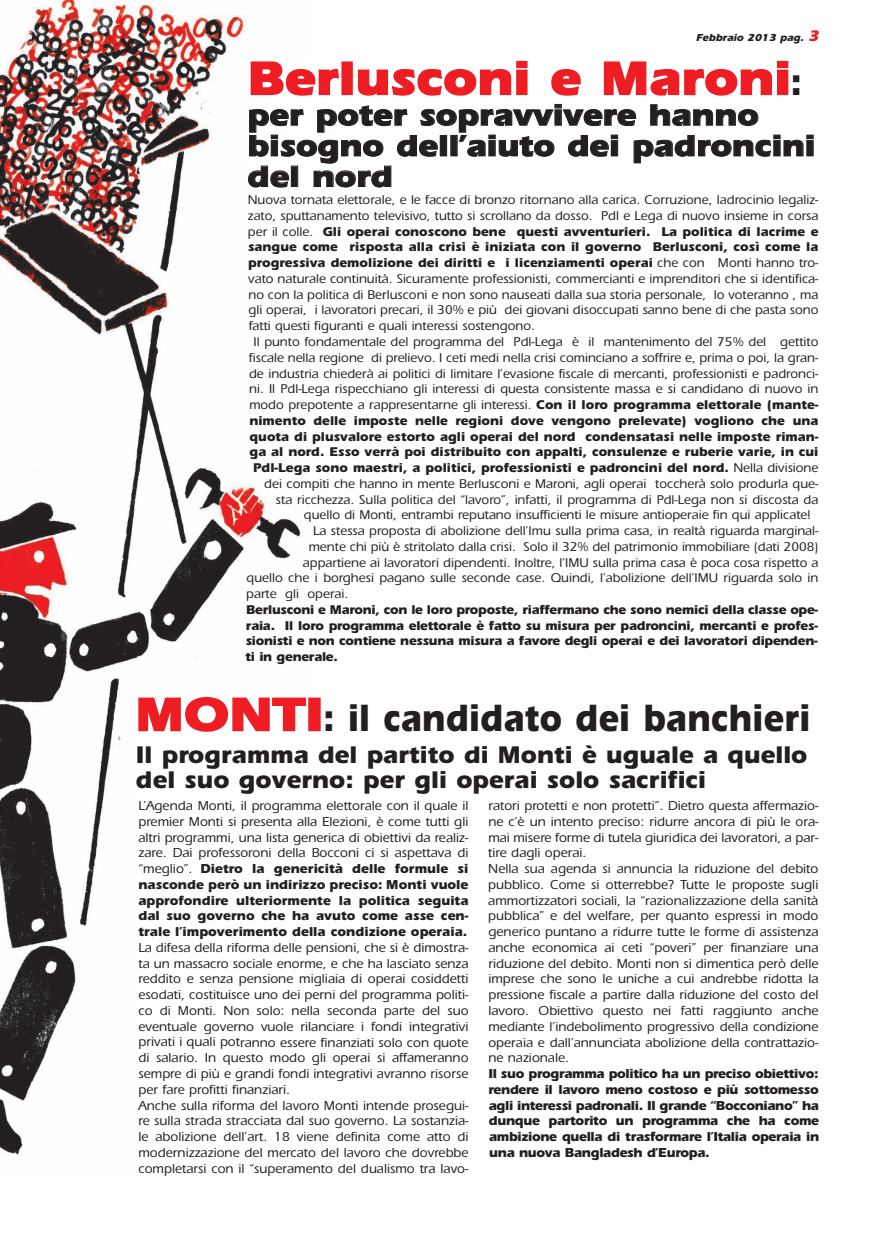
<style>
.page{position:relative;width:869px;height:1241px;background:#fff}
.page>*{position:absolute;margin:0;border:0;box-sizing:border-box;transform-origin:0 0}
.t1{font:700 48.12px "Itc Eras";letter-spacing:.005em;color:#ee1d23;scale:1.08 1}
.t2{font:700 39.38px "Itc Eras";letter-spacing:.005em;color:#231f20;scale:.87 1}
.t3{font:700 30.62px/30.6px "Itc Eras";color:#231f20;scale:1.08 1}
.t4{font:700 24.85px/24.8px "Itc Eras";color:#231f20}
.t5{font:500 13.39px/15.8px "Itc Eras";color:#231f20}
.t6{font:700 13.39px/15.8px "Itc Eras";letter-spacing:-.025em;color:#231f20;text-align:justify}
.t7{font:500 13.12px "Itc Eras";color:#231f20}
.t8{font:700 13.12px/15.8px "Itc Eras";color:#231f20;text-align:justify}
.t9{font:italic 700 10.5px "Itc Eras";color:#231f20}
.s1{font-size:15.75px;color:#ee1d23}
.s2{font-size:39.38px;color:#231f20}
.s3{font-weight:500}
.s4{font-weight:700}
.s5{font-size:48.12px;color:#ee1d23}
</style>
<div class="page">
<img style="left:0;top:0;width:301px;height:1155px">
<div style="left:137px;top:800px;width:682px;height:390px;background:#fff"></div>
<div style="left:134px;top:698px;width:685px;height:45px;background:#fff"></div>
<svg style="left:137px;top:696px;width:169px;height:36px"></svg>
<div style="left:308px;top:697px;width:12px;height:34px;border:1px solid #ee1d23"></div>
<div style="left:246px;top:62px;width:573px;height:134px;background:#fff"></div>
<svg style="left:250px;top:61px;width:89px;height:35px"></svg>
<div style="left:341px;top:61px;width:11px;height:34px;border:1px solid #ee1d23"></div>
<svg style="left:357px;top:60px;width:171px;height:36px"></svg>
<svg style="left:551px;top:69px;width:30px;height:27px"></svg>
<svg style="left:603px;top:60px;width:185px;height:36px"></svg>
<svg style="left:248px;top:103px;width:565px;height:85px"></svg>
<div style="left:135px;top:745px;width:684px;height:53px;background:#fff"></div>
<p class="t9" style="left:695px;top:34px;width:127px">Febbraio 2013 pag. <span class="s1">3</span></p>
<h1 class="t1" style="left:248px;top:61px;width:514px">Berlusconi e Maroni<span class="s2">:</span></h1>
<h3 class="t3" style="left:247px;top:103px;width:527px">per poter sopravvivere hanno bisogno dell’aiuto dei padroncini del nord</h3>
<p class="t7" style="left:247px;top:195px;width:572px">Nuova tornata elettorale, e le facce di bronzo ritornano alla carica. Corruzione, ladrocinio legaliz-</p>
<p class="t7" style="left:248px;top:211px;width:572px">zato, sputtanamento televisivo, tutto si scrollano da dosso. Pdl e Lega di nuovo insieme in corsa</p>
<p class="t8" style="left:248px;top:225px;width:571px"><span class="s3">per il colle.</span> Gli operai conoscono bene questi avventurieri. La politica di lacrime e</p>
<p class="t8" style="left:248px;top:240px;width:571px">sangue come risposta alla crisi è iniziata con il governo Berlusconi, così come la</p>
<p class="t8" style="left:248px;top:256px;width:571px">progressiva demolizione dei diritti e i licenziamenti operai <span class="s3">che con Monti hanno tro-</span></p>
<p class="t7" style="left:248px;top:274px;width:571px">vato naturale continuità. Sicuramente professionisti, commercianti e imprenditori che si identifica-</p>
<p class="t7" style="left:248px;top:290px;width:571px">no con la politica di Berlusconi e non sono nauseati dalla sua storia personale, lo voteranno , ma</p>
<p class="t7" style="left:248px;top:306px;width:571px">gli operai, i lavoratori precari, il 30% e più dei giovani disoccupati sanno bene di che pasta sono</p>
<p class="t7" style="left:248px;top:321px;width:287px">fatti questi figuranti e quali interessi sostengono.</p>
<p class="t7" style="left:253px;top:337px;width:566px">Il punto fondamentale del programma del Pdl-Lega è il mantenimento del 75% del gettito</p>
<p class="t7" style="left:249px;top:353px;width:570px">fiscale nella regione di prelievo. I ceti medi nella crisi cominciano a soffrire e, prima o poi, la gran-</p>
<p class="t7" style="left:249px;top:369px;width:570px">de industria chiederà ai politici di limitare l’evasione fiscale di mercanti, professionisti e padronci-</p>
<p class="t7" style="left:249px;top:384px;width:570px">ni. Il Pdl-Lega rispecchiano gli interessi di questa consistente massa e si candidano di nuovo in</p>
<p class="t7" style="left:249px;top:400px;width:570px">modo prepotente a rappresentarne gli interessi. <span class="s4">Con il loro programma elettorale (mante-</span></p>
<p class="t8" style="left:249px;top:414px;width:570px">nimento delle imposte nelle regioni dove vengono prelevate) vogliono che una</p>
<p class="t8" style="left:249px;top:429px;width:570px">quota di plusvalore estorto agli operai del nord condensatasi nelle imposte riman-</p>
<p class="t8" style="left:249px;top:445px;width:570px">ga al nord. Esso verrà poi distribuito con appalti, consulenze e ruberie varie, in cui</p>
<p class="t8" style="left:253px;top:461px;width:566px">Pdl-Lega sono maestri, a politici, professionisti e padroncini del nord. <span class="s3">Nella divisione</span></p>
<p class="t7" style="left:264px;top:479px;width:555px">dei compiti che hanno in mente Berlusconi e Maroni, agli operai toccherà solo produrla que-</p>
<p class="t7" style="left:276px;top:495px;width:543px">sta ricchezza. Sulla politica del “lavoro”, infatti, il programma di Pdl-Lega non si discosta da</p>
<p class="t7" style="left:304px;top:510px;width:508px">quello di Monti, entrambi reputano insufficienti le misure antioperaie fin qui applicate!</p>
<p class="t7" style="left:313px;top:526px;width:506px">La stessa proposta di abolizione dell’Imu sulla prima casa, in realtà riguarda marginal-</p>
<p class="t7" style="left:308px;top:542px;width:511px">mente chi più è stritolato dalla crisi. Solo il 32% del patrimonio immobiliare (dati 2008)</p>
<p class="t7" style="left:303px;top:558px;width:516px">appartiene ai lavoratori dipendenti. Inoltre, l’IMU sulla prima casa è poca cosa rispetto a</p>
<p class="t7" style="left:246px;top:573px;width:573px">quello che i borghesi pagano sulle seconde case. Quindi, l’abolizione dell’IMU riguarda solo in</p>
<p class="t7" style="left:246px;top:589px;width:104px">parte gli operai.</p>
<p class="t8" style="left:245px;top:603px;width:574px">Berlusconi e Maroni, con le loro proposte, riaffermano che sono nemici della classe ope&shy;raia. Il loro programma elettorale è fatto su misura per padroncini, mercanti e profes&shy;sionisti e non contiene nessuna misura a favore degli operai e dei lavoratori dipenden&shy;ti in generale.</p>
<h2 class="t2" style="left:136px;top:704px;width:776px"><span class="s5">MONTI</span>: il candidato dei banchieri</h2>
<h3 class="t4" style="left:136px;top:744px;width:672px">Il programma del partito di Monti è uguale a quello del suo governo: per gli operai solo sacrifici</h3>
<p class="t5" style="left:138px;top:799px;width:331px;text-align:justify">L’Agenda Monti, il programma elettorale con il quale il premier Monti si presenta alla Elezioni, è come tutti gli altri programmi, una lista generica di obiettivi da realiz&shy;zare. Dai professoroni della Bocconi ci si aspettava di “meglio”. <span class="s4">Dietro la genericità delle formule si nasconde però un indirizzo preciso: Monti vuole approfondire ulteriormente la politica seguita dal suo governo che ha avuto come asse cen&shy;trale l’impoverimento della condizione operaia.</span></p>
<p class="t5" style="left:138px;top:940px;width:331px">La difesa della riforma delle pensioni, che si è dimostra&shy;ta un massacro sociale enorme, e che ha lasciato senza reddito e senza pensione migliaia di operai cosiddetti esodati, costituisce uno dei perni del programma politi&shy;co di Monti. Non solo: nella seconda parte del suo eventuale governo vuole rilanciare i fondi integrativi privati i quali potranno essere finanziati solo con quote di salario. In questo modo gli operai si affameranno sempre di più e grandi fondi integrativi avranno risorse per fare profitti finanziari.<br>Anche sulla riforma del lavoro Monti intende prosegui&shy;re sulla strada stracciata dal suo governo. La sostanzia&shy;le abolizione dell’art. 18 viene definita come atto di modernizzazione del mercato del lavoro che dovrebbe completarsi con il “superamento del dualismo tra lavo-</p>
<p class="t5" style="left:488px;top:799px;width:331px">ratori protetti e non protetti”. Dietro questa affermazio&shy;ne c’è un intento preciso: ridurre ancora di più le ora&shy;mai misere forme di tutela giuridica dei lavoratori, a par&shy;tire dagli operai.<br>Nella sua agenda si annuncia la riduzione del debito pubblico. Come si otterrebbe? Tutte le proposte sugli ammortizzatori sociali, la “razionalizzazione della sanità pubblica” e del welfare, per quanto espressi in modo generico puntano a ridurre tutte le forme di assistenza anche economica ai ceti “poveri” per finanziare una riduzione del debito. Monti non si dimentica però delle imprese che sono le uniche a cui andrebbe ridotta la pressione fiscale a partire dalla riduzione del costo del lavoro. Obiettivo questo nei fatti raggiunto anche mediante l’indebolimento progressivo della condizione operaia e dall’annunciata abolizione della contrattazio&shy;ne nazionale.</p>
<p class="t6" style="left:488px;top:1066px;width:332px">Il suo programma politico ha un preciso obiettivo: rendere il lavoro meno costoso e più sottomesso agli interessi padronali. Il grande “Bocconiano” ha dunque partorito un programma che ha come ambizione quella di trasformare l’Italia operaia in una nuova Bangladesh d’Europa.</p>
</div>
